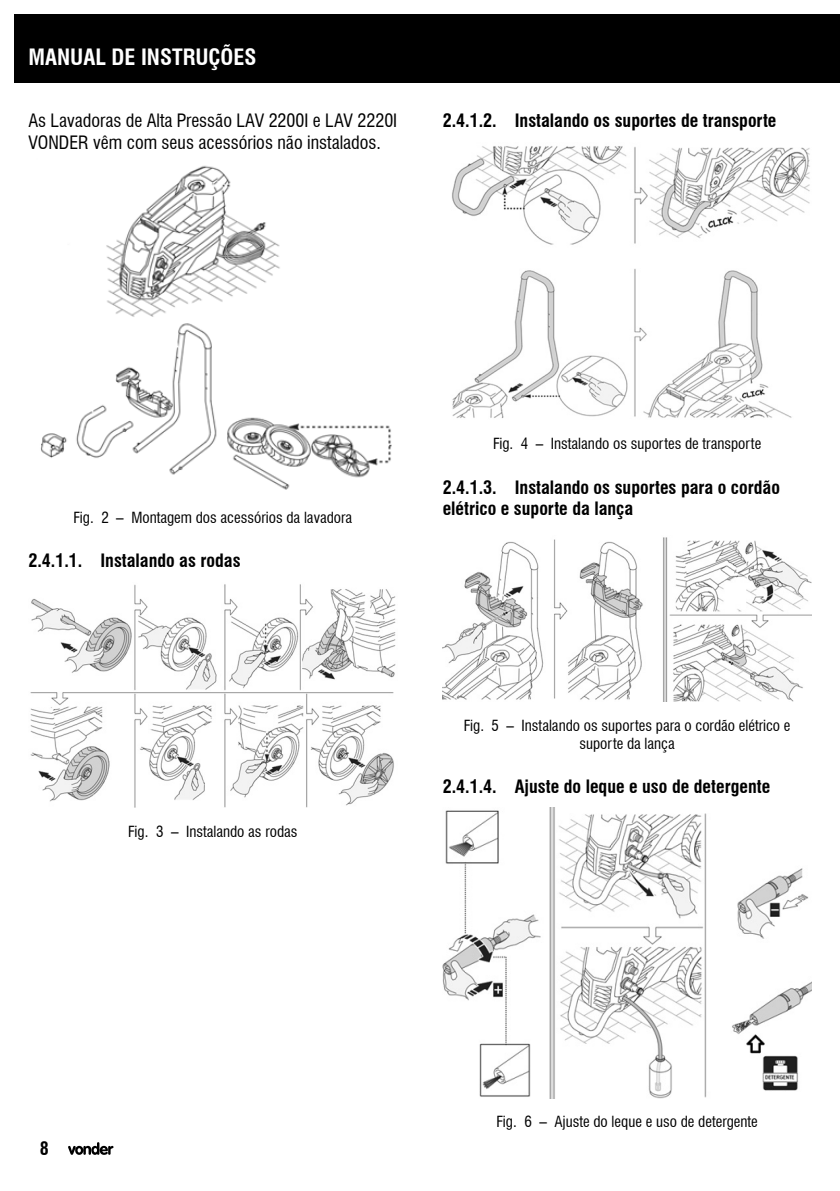
<style>
.page{position:relative;width:840px;height:1191px;background:#fff}
.page>*{position:absolute;margin:0;border:0;box-sizing:border-box;transform-origin:0 0}
.t1{font:700 condensed 22px "Swiss 721 BT";color:#fff}
.t2{font:700 condensed 18px/21.6px "Swiss 721 BT";color:#000}
.texto{font:condensed 18px/21.6px "Swiss 721 BT";color:#000}
.t3{font:condensed 15px/18px "Swiss 721 BT";color:#000;text-align:center}
</style>
<div class="page">
<div style="left:14px;top:14px;width:825px;height:69px;background:#000"></div>
<svg style="left:68px;top:1142px;width:45px;height:12px"></svg>
<img style="left:40px;top:165px;width:352px;height:325px">
<img style="left:30px;top:584px;width:366px;height:223px">
<img style="left:452px;top:146px;width:358px;height:272px">
<img style="left:442px;top:537px;width:369px;height:164px">
<img style="left:442px;top:808px;width:369px;height:290px">
<h1 class="t1" style="left:28px;top:44px;width:229px">MANUAL DE INSTRUÇÕES</h1>
<p class="texto" style="left:28px;top:110px;width:370px">As Lavadoras de Alta Pressão LAV 2200I e LAV 2220I<br>VONDER vêm com seus acessórios não instalados.</p>
<p class="t2" style="left:442px;top:110px;width:335px">2.4.1.2. Instalando os suportes de transporte</p>
<p class="t3" style="left:73px;top:508px;width:280px">Fig. 2 – Montagem dos acessórios da lavadora</p>
<p class="t2" style="left:28px;top:550px;width:214px">2.4.1.1. Instalando as rodas</p>
<p class="t3" style="left:128px;top:822px;width:171px">Fig. 3 – Instalando as rodas</p>
<p class="t3" style="left:492px;top:435px;width:269px">Fig. 4 – Instalando os suportes de transporte</p>
<p class="t2" style="left:442px;top:476px;width:338px">2.4.1.3. Instalando os suportes para o cordão elétrico e suporte da lança</p>
<p class="t3" style="left:463px;top:716px;width:328px">Fig. 5 – Instalando os suportes para o cordão elétrico e suporte da lança</p>
<p class="t2" style="left:442px;top:775px;width:329px">2.4.1.4. Ajuste do leque e uso de detergente</p>
<p class="t2" style="left:40px;top:1138px;width:10px">8</p>
<p class="t3" style="left:496px;top:1112px;width:263px">Fig. 6 – Ajuste do leque e uso de detergente</p>
</div>
